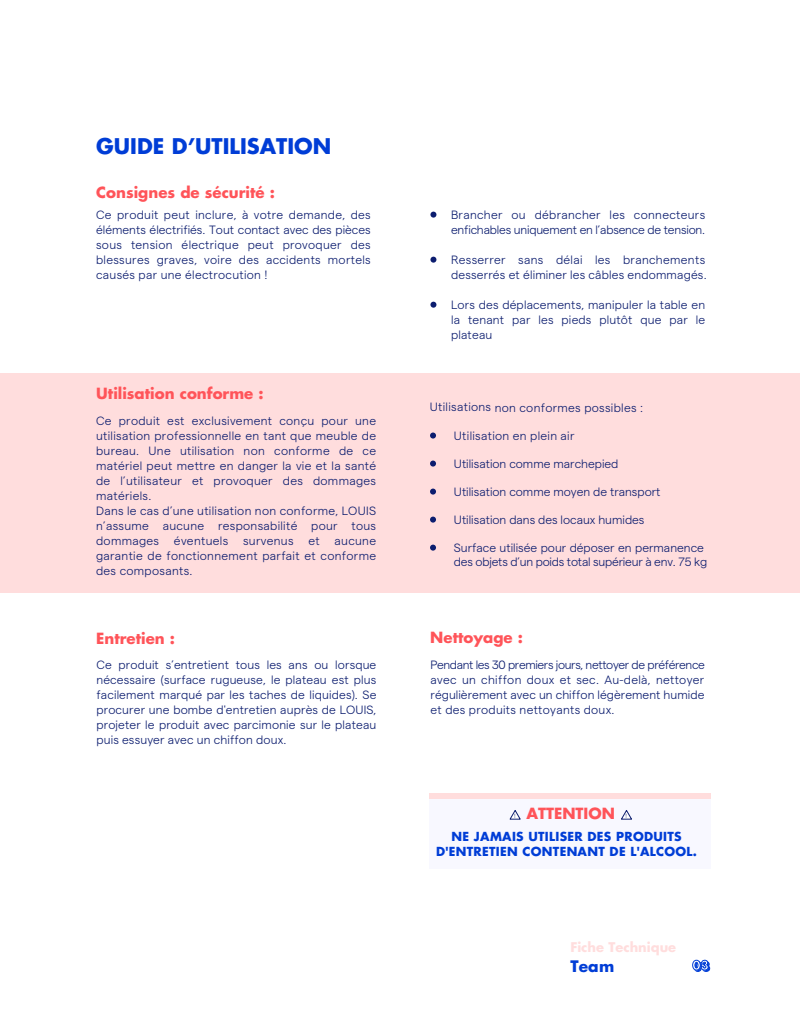
<style>
.page{position:relative;width:800px;height:1036px;background:#fff}
.page>*{position:absolute;margin:0;border:0;box-sizing:border-box;transform-origin:0 0}
.t1{font:700 21px "Futura";color:#003dd6}
.t2{font:700 15.4px "Futura";color:#003dd6}
.t3{font:700 15px "Futura";color:#ff5459}
.t4{font:700 13px "Futura";color:#fdd}
.t5{font:700 12.1px/15.6px "Futura";letter-spacing:.025em;color:#003dd6;text-align:center}
.t6{font:300 12px/15px "Matter";letter-spacing:.025em;color:#0c1d6f;text-align:justify}
.t7{font:300 12px/14px "Matter";color:#0c1d6f}
.t8{font:300 12px/15px "Matter";letter-spacing:-.015em;color:#0c1d6f}
.t9{font:700 12px "Futura";color:#003dd6}
.t10{font:300 6.1px "Matter";color:#0c1d6f}
</style>
<div class="page">
<div style="left:0;top:373px;width:800px;height:219px;background:#fdd"></div>
<div style="left:429px;top:797px;width:282px;height:72px;background:#f8f8ff"></div>
<svg style="left:509px;top:810px;width:12px;height:9px"></svg>
<svg style="left:621px;top:810px;width:11px;height:9px"></svg>
<div style="left:429px;top:793px;width:282px;height:6px;background:#fdd"></div>
<svg style="left:430px;top:211px;width:6px;height:6px"></svg>
<svg style="left:430px;top:256px;width:6px;height:6px"></svg>
<svg style="left:430px;top:301px;width:6px;height:6px"></svg>
<svg style="left:430px;top:432px;width:6px;height:6px"></svg>
<svg style="left:430px;top:460px;width:6px;height:6px"></svg>
<svg style="left:430px;top:488px;width:6px;height:6px"></svg>
<svg style="left:430px;top:516px;width:6px;height:6px"></svg>
<svg style="left:430px;top:544px;width:6px;height:6px"></svg>
<svg style="left:692px;top:959px;width:19px;height:13px"></svg>
<h1 class="t1" style="left:96px;top:132px;width:236px">GUIDE D’UTILISATION</h1>
<p class="t3" style="left:96px;top:182px;width:180px">Consignes de sécurité :</p>
<p class="t6" style="left:96px;top:206px;width:276px">Ce produit peut inclure, à votre demande, des éléments électrifiés. Tout contact avec des pièces sous tension électrique peut provoquer des blessures graves, voire des accidents mortels causés par une électrocution !</p>
<p class="t3" style="left:96px;top:384px;width:169px">Utilisation conforme :</p>
<p class="t6" style="left:96px;top:412px;width:281px;text-align:left">Ce produit est exclusivement conçu pour une utilisation professionnelle en tant que meuble de bureau. Une utilisation non conforme de ce matériel peut mettre en danger la vie et la santé de l’utilisateur et provoquer des dommages matériels.<br>Dans le cas d’une utilisation non conforme, LOUIS n’assume aucune responsabilité pour tous dommages éventuels survenus et aucune garantie de fonctionnement parfait et conforme des composants.</p>
<p class="t8" style="left:451px;top:207px;width:256px">Brancher ou débrancher les connecteurs enfichables uniquement en l’absence de tension.</p>
<p class="t6" style="left:451px;top:252px;width:257px">Resserrer sans délai les branchements desserrés et éliminer les câbles endommagés.</p>
<p class="t6" style="left:451px;top:297px;width:256px">Lors des déplacements, manipuler la table en la tenant par les pieds plutôt que par le plateau</p>
<p class="t6" style="left:430px;top:399px;width:215px">Utilisations non conformes possibles :</p>
<p class="t6" style="left:454px;top:427px;width:122px">Utilisation en plein air</p>
<p class="t7" style="left:454px;top:455px;width:166px">Utilisation comme marchepied</p>
<p class="t7" style="left:454px;top:483px;width:208px">Utilisation comme moyen de transport</p>
<p class="t7" style="left:454px;top:511px;width:192px">Utilisation dans des locaux humides</p>
<p class="t7" style="left:454px;top:539px;width:255px">Surface utilisée pour déposer en permanence des objets d’un poids total supérieur à env. 75 kg</p>
<p class="t3" style="left:96px;top:628px;width:80px">Entretien :</p>
<p class="t3" style="left:430px;top:627px;width:94px">Nettoyage :</p>
<p class="t6" style="left:96px;top:656px;width:281px">Ce produit s’entretient tous les ans ou lorsque nécessaire (surface rugueuse, le plateau est plus facilement marqué par les taches de liquides). Se procurer une bombe d'entretien auprès de LOUIS, projeter le produit avec parcimonie sur le plateau puis essuyer avec un chiffon doux.</p>
<p class="t6" style="left:431px;top:656px;width:276px">Pendant les 30 premiers jours, nettoyer de préférence avec un chiffon doux et sec. Au-delà, nettoyer régulièrement avec un chiffon légèrement humide et des produits nettoyants doux.</p>
<p class="t10" style="left:514px;top:810px;width:3px">!</p>
<p class="t3" style="left:526px;top:803px;width:90px">ATTENTION</p>
<p class="t10" style="left:625px;top:810px;width:3px">!</p>
<p class="t5" style="left:436px;top:828px;width:262px">NE JAMAIS UTILISER DES PRODUITS<br>D'ENTRETIEN CONTENANT DE L'ALCOOL.</p>
<p class="t4" style="left:570px;top:937px;width:107px">Fiche Technique</p>
<p class="t2" style="left:570px;top:955px;width:45px">Team</p>
<p class="t9" style="left:694px;top:958px;width:18px">03</p>
</div>
